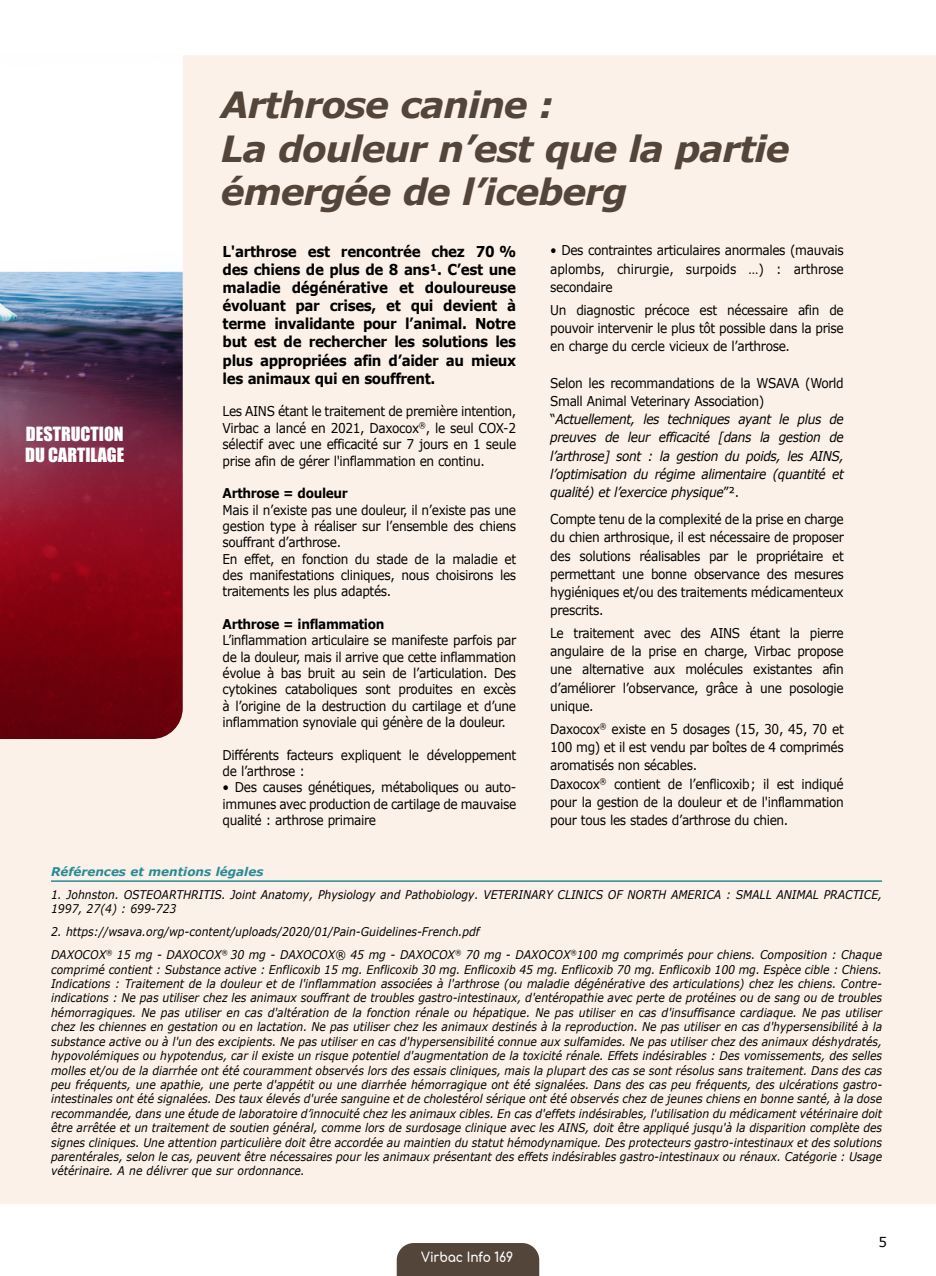
<style>
.page{position:relative;width:936px;height:1276px;background:#fff}
.page>*{position:absolute;margin:0;border:0;box-sizing:border-box;transform-origin:0 0}
.t1{font:italic 700 36px/43.2px "Verdana";letter-spacing:-.03em;color:#54453a}
.t2{font:18px/21.6px "Impact";color:#fff}
.t3{font:700 15px/18.1px "Verdana";letter-spacing:-.03em;color:#000;text-align:justify;scale:.9 1}
.t4{font:13.5px/18.3px "Verdana";letter-spacing:-.03em;color:#000;text-align:justify;scale:.9 1}
.t5{font:italic 13.5px/18.3px "Verdana";letter-spacing:-.03em;color:#000;scale:.9 1}
.t6{font:700 13.5px "Verdana";letter-spacing:-.03em;color:#000;scale:.9 1}
.t7{font:13.5px "Comfortaa";letter-spacing:-.01em;color:#fff;scale:.9 1}
.t8{font:13.5px "Verdana";letter-spacing:-.03em;color:#000}
.t9{font:italic 12px/14.4px "Verdana";color:#000;scale:.9 1}
.t10{font:italic 700 12px "Verdana";color:#278b96}
.s1{font-style:normal}
</style>
<div class="page">
<div style="left:0;top:55px;width:935px;height:1148px;background:#fcf1e8"></div>
<hr style="left:51px;top:880px;width:831px;height:2px;background:#278b96">
<img style="left:0;top:55px;width:183px;height:684px">
<div style="left:396px;top:1243px;width:143px;height:33px;background:#54453a"></div>
<h2 class="t2" style="left:25px;top:422px;width:101px">DESTRUCTION<br>DU CARTILAGE</h2>
<h1 class="t1" style="left:221px;top:84px;width:570px">Arthrose canine :<br>La douleur n’est que la partie émergée de l’iceberg</h1>
<p class="t3" style="left:223px;top:242px;width:327px">L'arthrose est rencontrée chez 70 % des chiens de plus de 8 ans¹. C’est une maladie dégénérative et douloureuse évoluant par crises, et qui devient à terme invalidante pour l’animal. Notre but est de rechercher les solutions les plus appropriées afin d’aider au mieux les animaux qui en souffrent.</p>
<p class="t4" style="left:223px;top:403px;width:328px;line-height:16.4px">Les AINS étant le traitement de première intention, Virbac a lancé en 2021, Daxocox<sup>®</sup>, le seul COX-2 sélectif avec une efficacité sur 7 jours en 1 seule prise afin de gérer l'inflammation en continu.</p>
<p class="t6" style="left:223px;top:484px;width:141px">Arthrose = douleur</p>
<p class="t4" style="left:223px;top:501px;width:328px;line-height:16.4px;text-align:left">Mais il n’existe pas une douleur, il n’existe pas une gestion type à réaliser sur l’ensemble des chiens souffrant d’arthrose.<br>En effet, en fonction du stade de la maladie et des manifestations cliniques, nous choisirons les traitements les plus adaptés.</p>
<p class="t6" style="left:223px;top:614px;width:181px">Arthrose = inflammation</p>
<p class="t4" style="left:223px;top:632px;width:328px;line-height:16.4px">L’inflammation articulaire se manifeste parfois par de la douleur, mais il arrive que cette inflammation évolue à bas bruit au sein de l’articulation. Des cytokines cataboliques sont produites en excès à l’origine de la destruction du cartilage et d’une inflammation synoviale qui génère de la douleur.</p>
<p class="t4" style="left:223px;top:746px;width:328px;line-height:16.4px">Différents facteurs expliquent le développement de l’arthrose :</p>
<p class="t4" style="left:223px;top:779px;width:328px;line-height:16.4px">• Des causes génétiques, métaboliques ou auto&shy;immunes avec production de cartilage de mauvaise qualité : arthrose primaire</p>
<p class="t4" style="left:550px;top:241px;width:328px">• Des contraintes articulaires anormales (mauvais aplombs, chirurgie, surpoids …) : arthrose secondaire</p>
<p class="t4" style="left:550px;top:300px;width:328px">Un diagnostic précoce est nécessaire afin de pouvoir intervenir le plus tôt possible dans la prise en charge du cercle vicieux de l’arthrose.</p>
<p class="t5" style="left:550px;top:374px;width:328px"><span class="s1">Selon les recommandations de la WSAVA (World Small Animal Veterinary Association) “</span>Actuellement, les techniques ayant le plus de preuves de leur efficacité [dans la gestion de l’arthrose] sont : la gestion du poids, les AINS, l’optimisation du régime alimentaire (quantité et qualité) et l’exercice physique<span class="s1">”².</span></p>
<p class="t4" style="left:550px;top:510px;width:328px">Compte tenu de la complexité de la prise en charge du chien arthrosique, il est nécessaire de proposer des solutions réalisables par le propriétaire et permettant une bonne observance des mesures hygiéniques et/ou des traitements médicamenteux prescrits.</p>
<p class="t4" style="left:550px;top:624px;width:328px">Le traitement avec des AINS étant la pierre angulaire de la prise en charge, Virbac propose une alternative aux molécules existantes afin d’améliorer l’observance, grâce à une posologie unique.</p>
<p class="t4" style="left:550px;top:719px;width:328px;text-align:left">Daxocox<sup>®</sup> existe en 5 dosages (15, 30, 45, 70 et 100 mg) et il est vendu par boîtes de 4 comprimés aromatisés non sécables.<br>Daxocox<sup>®</sup> contient de l’enflicoxib; il est indiqué pour la gestion de la douleur et de l'inflammation pour tous les stades d’arthrose du chien.</p>
<p class="t10" style="left:51px;top:864px;width:214px">Références et mentions légales</p>
<p class="t9" style="left:51px;top:887px;width:924px">1. Johnston. OSTEOARTHRITIS. Joint Anatomy, Physiology and Pathobiology. VETERINARY CLINICS OF NORTH AMERICA : SMALL ANIMAL PRACTICE,<br>1997, 27(4) : 699-723</p>
<p class="t9" style="left:51px;top:920px;width:924px;line-height:23px">2. https://wsava.org/wp-content/uploads/2020/01/Pain-Guidelines-French.pdf<br>DAXOCOX<sup>®</sup> 15 mg - DAXOCOX<sup>®</sup> 30 mg - DAXOCOX® 45 mg - DAXOCOX<sup>®</sup> 70 mg - DAXOCOX<sup>®</sup>100 mg comprimés pour chiens. Composition : Chaque</p>
<p class="t9" style="left:51px;top:962px;width:925px;text-align:justify">comprimé contient : Substance active : Enflicoxib 15 mg. Enflicoxib 30 mg. Enflicoxib 45 mg. Enflicoxib 70 mg. Enflicoxib 100 mg. Espèce cible : Chiens.<br>Indications : Traitement de la douleur et de l'inflammation associées à l'arthrose (ou maladie dégénérative des articulations) chez les chiens. Contre&shy;indications : Ne pas utiliser chez les animaux souffrant de troubles gastro-intestinaux, d'entéropathie avec perte de protéines ou de sang ou de troubles hémorragiques. Ne pas utiliser en cas d'altération de la fonction rénale ou hépatique. Ne pas utiliser en cas d'insuffisance cardiaque. Ne pas utiliser chez les chiennes en gestation ou en lactation. Ne pas utiliser chez les animaux destinés à la reproduction. Ne pas utiliser en cas d'hypersensibilité à la substance active ou à l'un des excipients. Ne pas utiliser en cas d'hypersensibilité connue aux sulfamides. Ne pas utiliser chez des animaux déshydratés, hypovolémiques ou hypotendus, car il existe un risque potentiel d'augmentation de la toxicité rénale. Effets indésirables : Des vomissements, des selles molles et/ou de la diarrhée ont été couramment observés lors des essais cliniques, mais la plupart des cas se sont résolus sans traitement. Dans des cas peu fréquents, une apathie, une perte d'appétit ou une diarrhée hémorragique ont été signalées. Dans des cas peu fréquents, des ulcérations gastro&shy;intestinales ont été signalées. Des taux élevés d'urée sanguine et de cholestérol sérique ont été observés chez de jeunes chiens en bonne santé, à la dose recommandée, dans une étude de laboratoire d’innocuité chez les animaux cibles. En cas d'effets indésirables, l'utilisation du médicament vétérinaire doit être arrêtée et un traitement de soutien général, comme lors de surdosage clinique avec les AINS, doit être appliqué jusqu'à la disparition complète des signes cliniques. Une attention particulière doit être accordée au maintien du statut hémodynamique. Des protecteurs gastro-intestinaux et des solutions parentérales, selon le cas, peuvent être nécessaires pour les animaux présentant des effets indésirables gastro-intestinaux ou rénaux. Catégorie : Usage vétérinaire. A ne délivrer que sur ordonnance.</p>
<p class="t7" style="left:421px;top:1245px;width:104px">Virbac Info 169</p>
<p class="t8" style="left:878px;top:1233px;width:10px">5</p>
</div>
